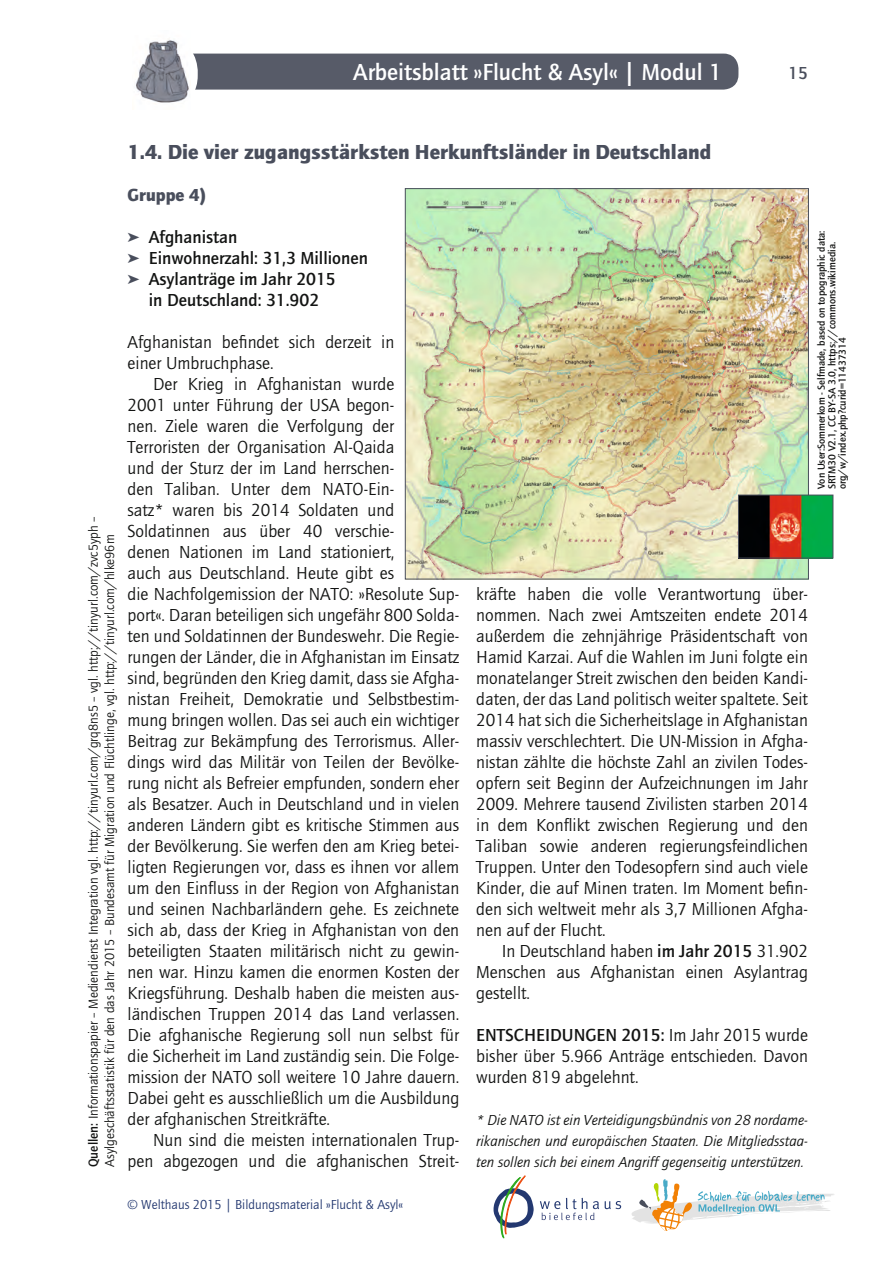
<style>
.page{position:relative;width:893px;height:1263px;background:#fff}
.page>*{position:absolute;margin:0;border:0;box-sizing:border-box;transform-origin:0 0}
.t1{font:700 24px "Quay";color:#fff}
.t2{font:800 21px "Quay";color:#494e5c}
.t3{font:18px/21px "Quay";color:#131413;text-align:justify}
.t4{font:700 18px "Quay";color:#131413}
.t5{font:800 18px "Quay";color:#494e5c}
.t6{font:700 18px "Quay";color:#494e5c}
.t7{font:italic 15px/21px "Ouay";color:#131413;text-align:justify}
.t8{font:13.5px/16.2px "Quay";color:#131413}
.t9{font:13.5px "Quay";color:#233870}
.t10{font:700 10.5px/10.5px "Quay";color:#131413}
.s1{font-weight:700}
.s2{color:#494e5c}
</style>
<div class="page">
<div style="left:72px;top:54px;width:666px;height:36px;background:#575b68;border-radius:15px"></div>
<div style="left:72px;top:53px;width:126px;height:37px;background:#fff"></div>
<svg style="left:540px;top:1198px;width:59px;height:22px"></svg>
<svg style="left:605px;top:1179px;width:229px;height:52px"></svg>
<svg style="left:493px;top:1175px;width:41px;height:63px"></svg>
<img style="left:133px;top:40px;width:58px;height:63px">
<img style="left:407px;top:190px;width:400px;height:387px">
<img style="left:740px;top:497px;width:91px;height:59px">
<div style="left:738px;top:495px;width:95px;height:63px;border:1px solid #494e5c"></div>
<h1 class="t1" style="left:353px;top:58px;width:370px">Arbeitsblatt »Flucht &amp; Asyl« | Modul 1</h1>
<p class="t6" style="left:788px;top:63px;width:21px">15</p>
<p class="t8" style="left:86px;top:1167px;width:652px;rotate:-90deg"><span class="s1">Quellen:</span> Informationspapier – Mediendienst Integration vgl. http://tinyurl.com/grq8ns5 – vgl. http://tinyurl.com/zvc5yph –<br>Asylgeschäftsstatistik für den das Jahr 2015 – Bundesamt für Migration und Flüchtlinge, vgl. http://tinyurl.com/hlke96m</p>
<p class="t2" style="left:128px;top:140px;width:585px">1.4. Die vier zugangsstärksten Herkunftsländer in Deutschland</p>
<p class="t5" style="left:128px;top:184px;width:80px">Gruppe 4)</p>
<p class="t4" style="left:128px;top:227px;width:111px"><span class="s2">➤</span> Afghanistan</p>
<p class="t4" style="left:128px;top:248px;width:242px"><span class="s2">➤</span> Einwohnerzahl: 31,3 Millionen</p>
<p class="t4" style="left:128px;top:269px;width:210px"><span class="s2">➤</span> Asylanträge im Jahr 2015</p>
<p class="t4" style="left:149px;top:290px;width:172px">in Deutschland: 31.902</p>
<p class="t3" style="left:128px;top:332px;width:268px">Afghanistan befindet sich derzeit in einer Umbruchphase.</p>
<p class="t3" style="left:128px;top:374px;width:333px;text-align:left;text-indent:26px">Der Krieg in Afghanistan wurde<br>2001 unter Führung der USA begon-<br>nen. Ziele waren die Verfolgung der Terroristen der Organisation Al-Qaida<br>und der Sturz der im Land herrschen-<br>den Taliban. Unter dem NATO-Ein-<br>satz* waren bis 2014 Soldaten und Soldatinnen aus über 40 verschie-<br>denen Nationen im Land stationiert,<br>auch aus Deutschland. Heute gibt es<br>die Nachfolgemission der NATO: »Resolute Sup&shy;port«. Daran beteiligen sich ungefähr 800 Solda&shy;ten und Soldatinnen der Bundeswehr. Die Regie&shy;rungen der Länder, die in Afghanistan im Einsatz sind, begründen den Krieg damit, dass sie Afgha&shy;nistan Freiheit, Demokratie und Selbstbestim&shy;mung bringen wollen. Das sei auch ein wichtiger Beitrag zur Bekämpfung des Terrorismus. Aller&shy;dings wird das Militär von Teilen der Bevölke&shy;rung nicht als Befreier empfunden, sondern eher als Besatzer. Auch in Deutschland und in vielen anderen Ländern gibt es kritische Stimmen aus der Bevölkerung. Sie werfen den am Krieg betei&shy;ligten Regierungen vor, dass es ihnen vor allem um den Einfluss in der Region von Afghanistan und seinen Nachbarländern gehe. Es zeichnete sich ab, dass der Krieg in Afghanistan von den beteiligten Staaten militärisch nicht zu gewin&shy;nen war. Hinzu kamen die enormen Kosten der Kriegsführung. Deshalb haben die meisten aus&shy;ländischen Truppen 2014 das Land verlassen.<br>Die afghanische Regierung soll nun selbst für die Sicherheit im Land zuständig sein. Die Folge&shy;mission der NATO soll weitere 10 Jahre dauern.<br>Dabei geht es ausschließlich um die Ausbildung der afghanischen Streitkräfte.</p>
<p class="t3" style="left:128px;top:1130px;width:333px;text-align:right">Nun sind die meisten internationalen Trup&shy;pen abgezogen und die afghanischen Streit-</p>
<p class="t3" style="left:476px;top:584px;width:333px">kräfte haben die volle Verantwortung über&shy;nommen. Nach zwei Amtszeiten endete 2014 außerdem die zehnjährige Präsidentschaft von Hamid Karzai. Auf die Wahlen im Juni folgte ein monatelanger Streit zwischen den beiden Kandi&shy;daten, der das Land politisch weiter spaltete. Seit 2014 hat sich die Sicherheitslage in Afghanistan massiv verschlechtert. Die UN-Mission in Afgha&shy;nistan zählte die höchste Zahl an zivilen Todes&shy;opfern seit Beginn der Aufzeichnungen im Jahr 2009. Mehrere tausend Zivilisten starben 2014 in dem Konflikt zwischen Regierung und den Taliban sowie anderen regierungsfeindlichen Truppen. Unter den Todesopfern sind auch viele Kinder, die auf Minen traten. Im Moment befin&shy;den sich weltweit mehr als 3,7 Millionen Afgha&shy;nen auf der Flucht.</p>
<p class="t3" style="left:476px;top:941px;width:333px;text-indent:26px">In Deutschland haben <span class="s1">im Jahr 2015</span> 31.902<br>Menschen aus Afghanistan einen Asylantrag gestellt.</p>
<p class="t3" style="left:476px;top:1025px;width:333px"><span class="s1">ENTSCHEIDUNGEN 2015:</span> Im Jahr 2015 wurde bisher über 5.966 Anträge entschieden. Davon wurden 819 abgelehnt.</p>
<p class="t7" style="left:476px;top:1110px;width:333px">* Die NATO ist ein Verteidigungsbündnis von 28 nordame&shy;rikanischen und europäischen Staaten. Die Mitgliedsstaa&shy;ten sollen sich bei einem Angriff gegenseitig unterstützen.</p>
<p class="t10" style="left:816px;top:489px;width:261px;rotate:-90deg">Von User:Sommerkom - Selfmade, based on topographic data:<br>SRTM30 V2.1, CC BY-SA 3.0, https://commons.wikimedia. org/w/index.php?curid=11437314</p>
<p class="t9" style="left:128px;top:1197px;width:277px">© Welthaus 2015 | Bildungsmaterial »Flucht &amp; Asyl«</p>
</div>
